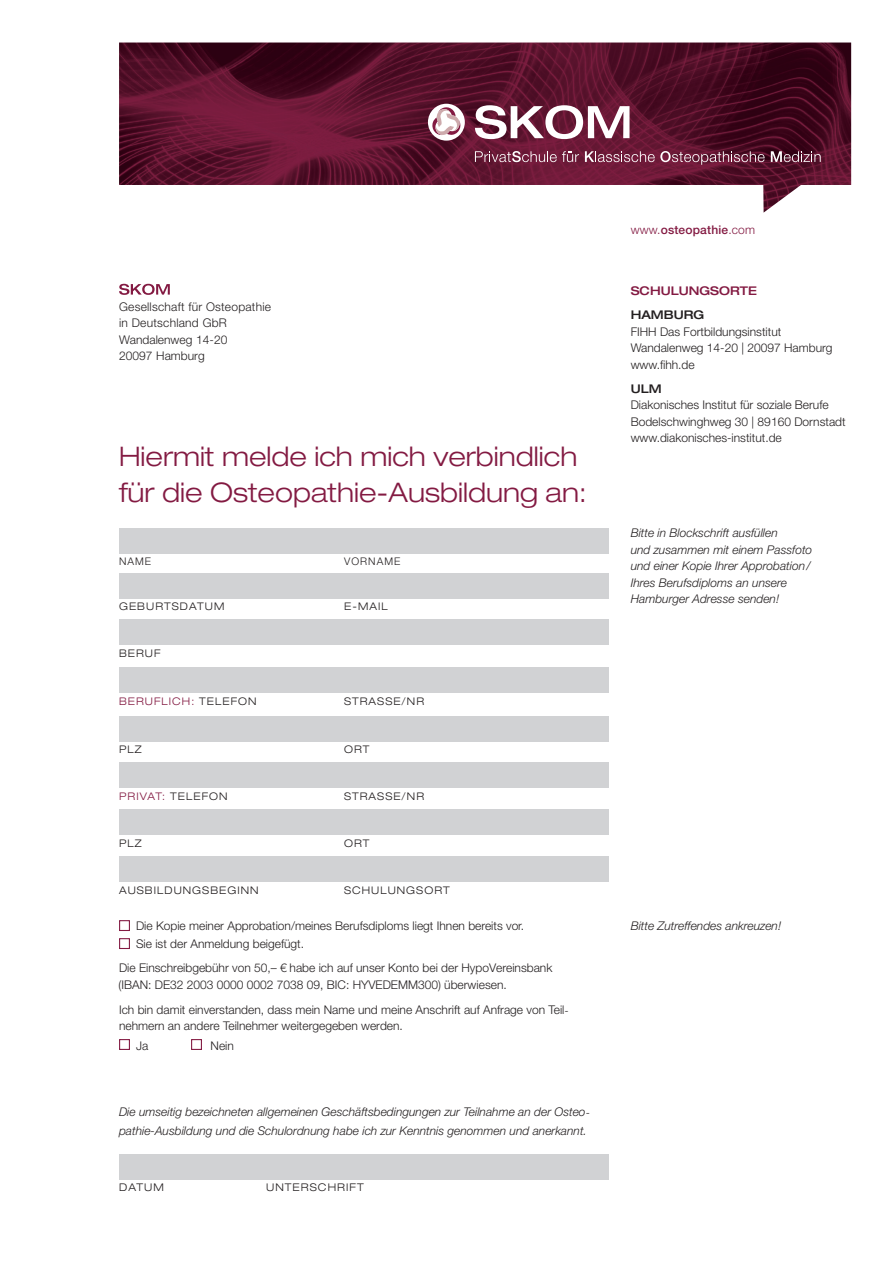
<style>
.page{position:relative;width:893px;height:1263px;background:#fff}
.page>*{position:absolute;margin:0;border:0;box-sizing:border-box;transform-origin:0 0}
.t1{font:300 expanded 27px/36px "Helvetica Neue LT Pro";color:#831a42}
.t2{font:300 12px/16.5px "Helvetica Neue LT Pro";color:#231f20}
.t3{font:italic 300 12px/16.5px "Helvetica Neue LT Pro";color:#231f20}
.t4{font:300 12px/16.5px "Helvetica Neue LT Pro";letter-spacing:.02em;color:#231f20}
.t5{font:500 12px "Helvetica Neue LT Pro";letter-spacing:.015em;color:#831a42}
.t6{font:500 expanded 12px "Helvetica Neue LT Pro";color:#831a42}
.t7{font:500 expanded 12px "Helvetica Neue LT Pro";color:#231f20}
.t8{font:300 expanded 10.65px "Helvetica Neue LT Pro";letter-spacing:.1em;color:#231f20}
.t9{font:300 expanded 10.5px "Helvetica Neue LT Pro";letter-spacing:.1em;color:#231f20}
.t10{font:300 expanded 10.5px "Helvetica Neue LT Pro";letter-spacing:.1em;color:#831a42}
.t11{font:300 10.5px "Helvetica Neue LT Pro";letter-spacing:.1em;color:#231f20}
.s1{color:#231f20}
.s2{font-weight:300}
</style>
<div class="page">
<svg style="left:119px;top:284px;width:51px;height:11px"></svg>
<img style="left:119px;top:43px;width:732px;height:170px">
<svg style="left:771px;top:151px;width:50px;height:11px"></svg>
<svg style="left:585px;top:151px;width:180px;height:14px;background:#85445c"></svg>
<svg style="left:475px;top:151px;width:104px;height:11px"></svg>
<svg style="left:475px;top:105px;width:154px;height:34px"></svg>
<svg style="left:428px;top:104px;width:37px;height:37px"></svg>
<svg style="left:431px;top:105px;width:32px;height:31px"></svg>
<div style="left:119px;top:920px;width:11px;height:11px;background:#fff;border:1px solid #831a42"></div>
<div style="left:119px;top:938px;width:11px;height:11px;background:#fff;border:1px solid #831a42"></div>
<div style="left:119px;top:1039px;width:11px;height:11px;background:#fff;border:1px solid #831a42"></div>
<div style="left:191px;top:1039px;width:11px;height:11px;background:#fff;border:1px solid #831a42"></div>
<div style="left:119px;top:573px;width:489px;height:26px;background:#d1d2d4"></div>
<div style="left:119px;top:529px;width:489px;height:25px;background:#d1d2d4"></div>
<div style="left:119px;top:619px;width:489px;height:26px;background:#d1d2d4"></div>
<div style="left:119px;top:667px;width:489px;height:26px;background:#d1d2d4"></div>
<div style="left:119px;top:856px;width:489px;height:26px;background:#d1d2d4"></div>
<div style="left:119px;top:716px;width:489px;height:26px;background:#d1d2d4"></div>
<div style="left:119px;top:762px;width:489px;height:26px;background:#d1d2d4"></div>
<div style="left:119px;top:809px;width:489px;height:26px;background:#d1d2d4"></div>
<div style="left:119px;top:1154px;width:489px;height:26px;background:#d1d2d4"></div>
<p class="t4" style="left:119px;top:298px;width:154px">Gesellschaft für Osteopathie in Deutschland GbR<br>Wandalenweg 14-20<br>20097 Hamburg</p>
<h1 class="t1" style="left:119px;top:438px;width:469px">HIERMIT MELDE ICH MICH VERBINDLICH<br>FÜR DIE OSTEOPATHIE-AUSBILDUNG AN:</h1>
<p class="t11" style="left:119px;top:555px;width:31px">Name</p>
<p class="t11" style="left:344px;top:555px;width:17px">Vorna</p>
<p class="t11" style="left:384px;top:555px;width:17px">me</p>
<p class="t9" style="left:119px;top:600px;width:37px">GEBURTS</p>
<p class="t9" style="left:180px;top:600px;width:24px">DATUME</p>
<p class="t9" style="left:352px;top:600px;width:37px">-MAIL</p>
<p class="t9" style="left:119px;top:647px;width:18px">BERUF</p>
<p class="t10" style="left:119px;top:695px;width:135px">BERUFLICH : <span class="s1">TELEFON</span></p>
<p class="t9" style="left:344px;top:695px;width:72px">STRASSE/NR</p>
<p class="t9" style="left:119px;top:743px;width:24px">PLZ</p>
<p class="t9" style="left:344px;top:743px;width:19px">ORT</p>
<p class="t10" style="left:119px;top:790px;width:106px">PRIVAT: <span class="s1">TELEFON</span></p>
<p class="t9" style="left:344px;top:790px;width:72px">STRASSE/NR</p>
<p class="t9" style="left:119px;top:837px;width:24px">PLZ</p>
<p class="t9" style="left:344px;top:837px;width:19px">ORT</p>
<p class="t9" style="left:119px;top:884px;width:141px">AUSBILDUNGSBEGINN</p>
<p class="t9" style="left:344px;top:884px;width:107px">SCHULUNGSORT</p>
<p class="t2" style="left:136px;top:917px;width:390px;line-height:18px">Die Kopie meiner Approbation/meines Berufsdiploms liegt Ihnen bereits vor.<br>Sie ist der Anmeldung beigefügt.</p>
<p class="t2" style="left:119px;top:958px;width:435px;line-height:17.2px">Die Einschreibgebühr von 50,– € habe ich auf unser Konto bei der HypoVereinsbank (IBAN: DE32 2003 0000 0002 7038 09, BIC: HYVEDEmm300) überwiesen.</p>
<p class="t2" style="left:119px;top:1002px;width:451px;line-height:15.6px">Ich bin damit einverstanden, dass mein Name und meine Anschrift auf Anfrage von Teil&shy;nehmern an andere Teilnehmer weitergegeben werden.</p>
<p class="t2" style="left:136px;top:1037px;width:14px">Ja</p>
<p class="t2" style="left:211px;top:1037px;width:25px">Nein</p>
<p class="t3" style="left:119px;top:1102px;width:472px;line-height:18.8px">Die umseitig bezeichneten allgemeinen Geschäftsbedingungen zur Teilnahme an der Osteo&shy;pathie-Ausbildung und die Schulordnung habe ich zur Kenntnis genommen und anerkannt.</p>
<p class="t8" style="left:119px;top:1181px;width:46px">DATUM</p>
<p class="t8" style="left:266px;top:1181px;width:99px">U NTERSCH RIFT</p>
<p class="t5" style="left:631px;top:222px;width:126px"><span class="s2">www.</span>osteopathie<span class="s2">.com</span></p>
<p class="t6" style="left:631px;top:283px;width:128px">SCHULUNGSORTE</p>
<p class="t7" style="left:631px;top:307px;width:75px">HAMBURG</p>
<p class="t2" style="left:631px;top:323px;width:203px">FIHH Das Fortbildungsinstitut<br>Wandalenweg 14-20 | 20097 Hamburg www.fihh.de</p>
<p class="t7" style="left:631px;top:381px;width:32px">ULM</p>
<p class="t2" style="left:631px;top:396px;width:216px">Diakonisches Institut für soziale Berufe<br>Bodelschwinghweg 30 | 89160 Dornstadt www.diakonisches-institut.de</p>
<p class="t3" style="left:631px;top:525px;width:183px">Bitte in Blockschrift ausfüllen<br>und zusammen mit einem Passfoto und einer Kopie Ihrer Approbation/<br>Ihres Berufsdiploms an unsere<br>Hamburger Adresse senden!</p>
<p class="t3" style="left:631px;top:917px;width:152px">Bitte Zutreffendes ankreuzen!</p>
</div>
